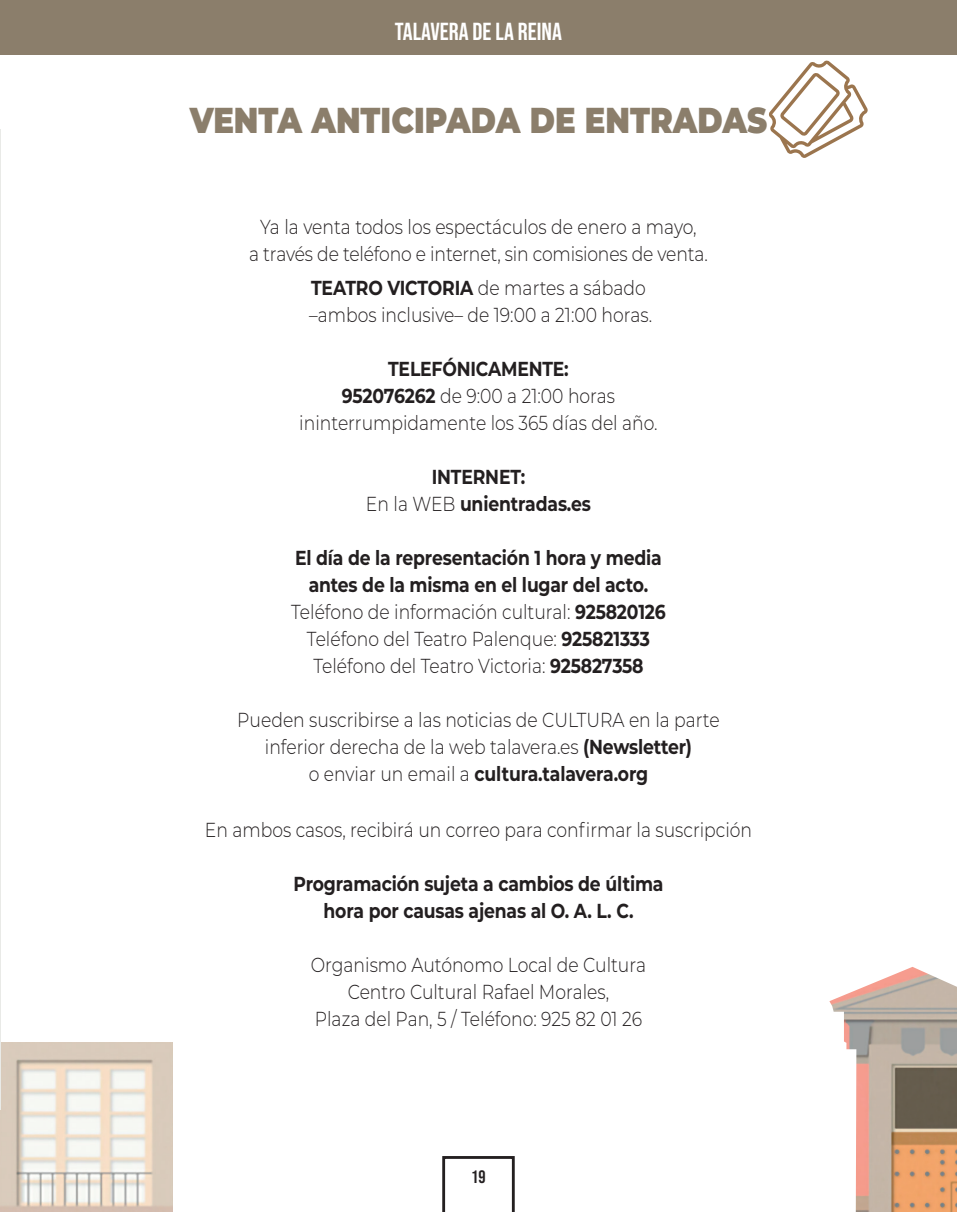
<style>
.page{position:relative;width:957px;height:1212px;background:#fff}
.page>*{position:absolute;margin:0;border:0;box-sizing:border-box;transform-origin:0 0}
.t1{font:900 36px "Montserrat";color:#8b7e6b;scale:.85 1}
.t2{font:24.75px "Bebas Neue";color:#fff}
.t3{font:300 20.25px/27px "Montserrat";color:#231f20;text-align:center;scale:.85 1}
.t4{font:700 20.25px/27px "Montserrat";letter-spacing:-.01em;color:#231f20;text-align:center;scale:.85 1}
.t5{font:18px "Bebas Neue";color:#231f20}
.s1{font-weight:700}
.s2{font-weight:300}
</style>
<div class="page">
<div style="left:0;top:0;width:957px;height:55px;background:#8b7e6b"></div>
<svg style="left:442px;top:1156px;width:73px;height:56px"></svg>
<svg style="left:769px;top:60px;width:99px;height:98px"></svg>
<img style="left:0;top:1042px;width:172px;height:170px">
<img style="left:829px;top:967px;width:128px;height:245px">
<p class="t2" style="left:395px;top:18px;width:169px">TALAVERA DE LA REINA</p>
<h1 class="t1" style="left:190px;top:94px;width:681px">VENTA ANTICIPADA DE ENTRADAS</h1>
<p class="t3" style="left:249px;top:213px;width:541px">Ya la venta todos los espectáculos de enero a mayo,<br>a través de teléfono e internet, sin comisiones de venta.</p>
<p class="t3" style="left:309px;top:274px;width:405px;text-align:left"><span class="s1">TEATRO VICTORIA</span> de martes a sábado –ambos inclusive– de 19:00 a 21:00 horas.</p>
<p class="t3" style="left:299px;top:355px;width:423px"><span class="s1">TELEFÓNICAMENTE:<br>952076262</span> de 9:00 a 21:00 horas ininterrumpidamente los 365 días del año.</p>
<p class="t4" style="left:366px;top:462px;width:266px">INTERNET:<br><span class="s2">En la WEB</span> unientradas.es</p>
<p class="t4" style="left:291px;top:543px;width:442px">El día de la representación 1 hora y media antes de la misma en el lugar del acto.<br><span class="s2">Teléfono de información cultural:</span> 925820126<br><span class="s2">Teléfono del Teatro Palenque:</span> 925821333<br><span class="s2">Teléfono del Teatro Victoria:</span> 925827358</p>
<p class="t3" style="left:237px;top:706px;width:569px">Pueden suscribirse a las noticias de CULTURA en la parte inferior derecha de la web talavera.es <span class="s1">(Newsletter)<br></span>o enviar un email a <span class="s1">cultura.talavera.org</span></p>
<p class="t3" style="left:205px;top:816px;width:645px">En ambos casos, recibirá un correo para confirmar la suscripción</p>
<p class="t4" style="left:293px;top:869px;width:437px">Programación sujeta a cambios de última hora por causas ajenas al O. A. L. C.</p>
<p class="t3" style="left:311px;top:951px;width:396px">Organismo Autónomo Local de Cultura<br>Centro Cultural Rafael Morales,<br>Plaza del Pan, 5 / Teléfono: 925 82 01 26</p>
<p class="t5" style="left:471px;top:1166px;width:16px">19</p>
</div>
